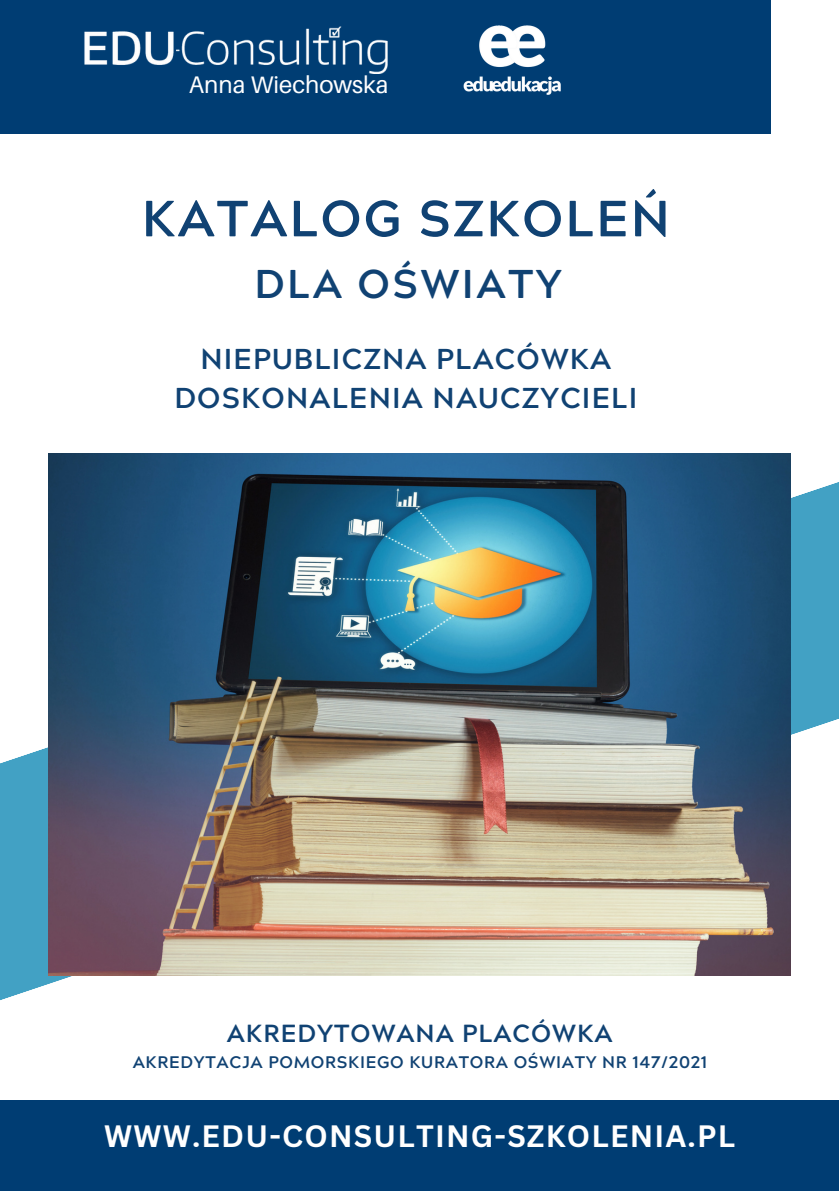
<style>
.page{position:relative;width:839px;height:1191px;background:#fff}
.page>*{position:absolute;margin:0;border:0;box-sizing:border-box;transform-origin:0 0}
.t1{font:700 50.8px "Acherus Grotesque";letter-spacing:.04em;color:#104273}
.t2{font:700 40.2px "Acherus Grotesque";letter-spacing:.065em;color:#104273}
.t3{font:700 30px "Canva Sans";letter-spacing:.04em;color:#fff}
.t4{font:700 28.8px/39px "Acherus Grotesque";letter-spacing:.04em;color:#104273;text-align:center}
.t5{font:700 24.8px "Acherus Grotesque";letter-spacing:.04em;color:#104273}
.t6{font:24px "Aileron";color:#fff}
.t7{font:700 16.8px "Acherus Grotesque";letter-spacing:.04em;color:#104273}
</style>
<div class="page">
<div style="left:0;top:0;width:770px;height:134px;background:#003d73"></div>
<img style="left:84px;top:27px;width:304px;height:46px">
<div style="left:0;top:1100px;width:838px;height:91px;background:#003d73"></div>
<svg style="left:0;top:467px;width:838px;height:533px"></svg>
<img style="left:49px;top:454px;width:741px;height:522px">
<img style="left:463px;top:25px;width:98px;height:70px">
<p class="t6" style="left:189px;top:70px;width:201px">Anna Wiechowska</p>
<h1 class="t1" style="left:142px;top:198px;width:530px">KATALOG SZKOLEŃ</h1>
<h2 class="t2" style="left:254px;top:268px;width:309px">DLA OŚWIATY</h2>
<p class="t4" style="left:174px;top:343px;width:464px">NIEPUBLICZNA PLACÓWKA<br>DOSKONALENIA NAUCZYCIELI</p>
<p class="t5" style="left:227px;top:1023px;width:387px">AKREDYTOWANA PLACÓWKA</p>
<h3 class="t7" style="left:133px;top:1056px;width:576px">AKREDYTACJA POMORSKIEGO KURATORA OŚWIATY NR 147/2021</h3>
<h3 class="t3" style="left:104px;top:1115px;width:632px">WWW.EDU-CONSULTING-SZKOLENIA.PL</h3>
</div>
